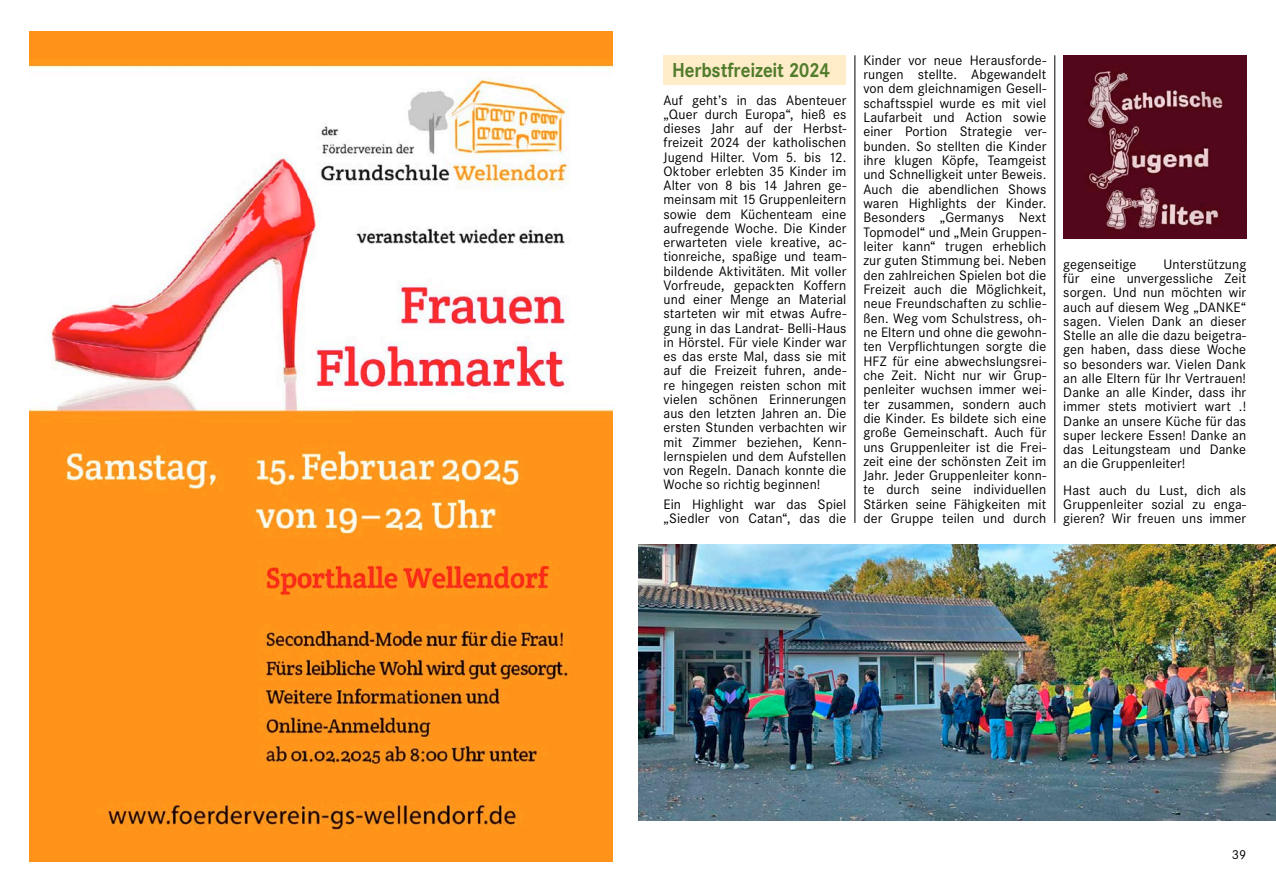
<style>
.page{position:relative;width:1276px;height:893px;background:#fff}
.page>*{position:absolute;margin:0;border:0;box-sizing:border-box;transform-origin:0 0}
.t1{font:700 21px "Corporate S Pro";letter-spacing:-.005em;color:#517c2c;scale:.9 1}
.t2{font:14.25px/14.2px "Corporate S Pro";letter-spacing:.005em;color:#000;text-align:justify}
.t3{font:13.5px "Corporate S Pro";color:#000}
</style>
<div class="page">
<hr style="left:1054px;top:55px;width:1px;height:468px;background:#000">
<hr style="left:854px;top:55px;width:1px;height:468px;background:#000">
<img style="left:30px;top:32px;width:582px;height:829px">
<div style="left:663px;top:55px;width:183px;height:30px;background:#ffedca"></div>
<img style="left:1063px;top:55px;width:183px;height:183px">
<img style="left:638px;top:544px;width:638px;height:277px">
<h1 class="t1" style="left:672px;top:54px;width:177px">Herbstfreizeit 2024</h1>
<p class="t2" style="left:663px;top:92px;width:184px">Auf geht’s in das Abenteuer „Quer durch Europa“, hieß es dieses Jahr auf der Herbst&shy;freizeit 2024 der katholischen Jugend Hilter. Vom 5. bis 12.<br>Oktober erlebten 35 Kinder im Alter von 8 bis 14 Jahren ge&shy;meinsam mit 15 Gruppenleitern sowie dem Küchenteam eine aufregende Woche. Die Kinder erwarteten viele kreative, ac&shy;tionreiche, spaßige und team&shy;bildende Aktivitäten. Mit voller Vorfreude, gepackten Koffern und einer Menge an Material starteten wir mit etwas Aufre&shy;gung in das Landrat- Belli-Haus in Hörstel. Für viele Kinder war es das erste Mal, dass sie mit auf die Freizeit fuhren, ande&shy;re hingegen reisten schon mit vielen schönen Erinnerungen aus den letzten Jahren an. Die ersten Stunden verbachten wir mit Zimmer beziehen, Kenn&shy;lernspielen und dem Aufstellen von Regeln. Danach konnte die Woche so richtig beginnen!</p>
<p class="t2" style="left:663px;top:496px;width:184px">Ein Highlight war das Spiel „Siedler von Catan“, das die</p>
<p class="t2" style="left:863px;top:52px;width:184px">Kinder vor neue Herausforde&shy;rungen stellte. Abgewandelt von dem gleichnamigen Gesell&shy;schaftsspiel wurde es mit viel Laufarbeit und Action sowie einer Portion Strategie ver&shy;bunden. So stellten die Kinder ihre klugen Köpfe, Teamgeist und Schnelligkeit unter Beweis.<br>Auch die abendlichen Shows waren Highlights der Kinder.<br>Besonders „Germanys Next Topmodel“ und „Mein Gruppen&shy;leiter kann“ trugen erheblich zur guten Stimmung bei. Neben den zahlreichen Spielen bot die Freizeit auch die Möglichkeit, neue Freundschaften zu schlie&shy;ßen. Weg vom Schulstress, oh&shy;ne Eltern und ohne die gewohn&shy;ten Verpflichtungen sorgte die HFZ für eine abwechslungsrei&shy;che Zeit. Nicht nur wir Grup&shy;penleiter wuchsen immer wei&shy;ter zusammen, sondern auch die Kinder. Es bildete sich eine große Gemeinschaft. Auch für uns Gruppenleiter ist die Frei&shy;zeit eine der schönsten Zeit im Jahr. Jeder Gruppenleiter konn&shy;te durch seine individuellen Stärken seine Fähigkeiten mit der Gruppe teilen und durch</p>
<p class="t2" style="left:1063px;top:256px;width:74px">gegenseitige</p>
<p class="t2" style="left:1063px;top:256px;width:184px;text-indent:100px">Unterstützung für eine unvergessliche Zeit sorgen. Und nun möchten wir auch auf diesem Weg „DANKE“ sagen. Vielen Dank an dieser Stelle an alle die dazu beigetra&shy;gen haben, dass diese Woche so besonders war. Vielen Dank an alle Eltern für Ihr Vertrauen!<br>Danke an alle Kinder, dass ihr immer stets motiviert wart .!<br>Danke an unsere Küche für das super leckere Essen! Danke an das Leitungsteam und Danke an die Gruppenleiter!</p>
<p class="t2" style="left:1063px;top:482px;width:184px">Hast auch du Lust, dich als Gruppenleiter sozial zu enga&shy;gieren? Wir freuen uns immer</p>
<p class="t3" style="left:1232px;top:845px;width:16px">39</p>
</div>
